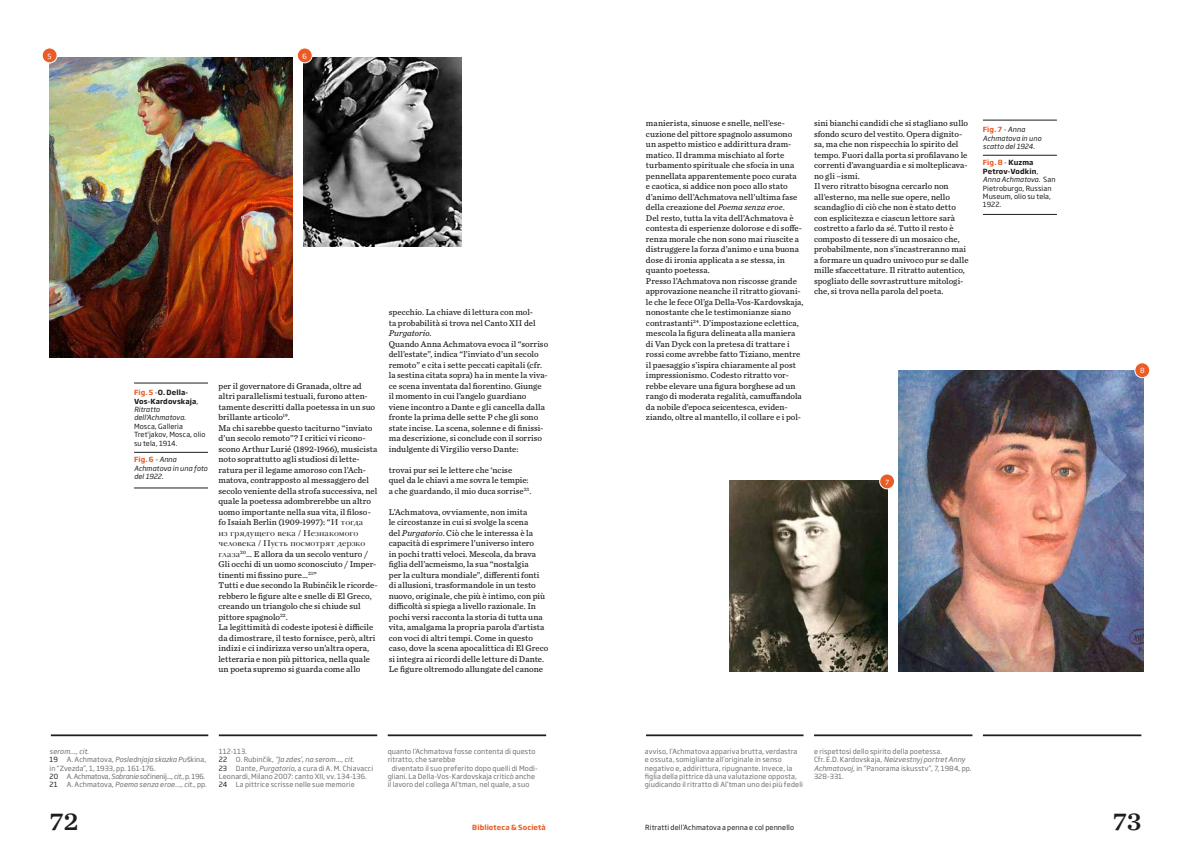
<style>
.page{position:relative;width:1191px;height:856px;background:#fff}
.page>*{position:absolute;margin:0;border:0;box-sizing:border-box;transform-origin:0 0}
.t1{font:26.25px "Chronicle Text G1 Semi";color:#1d1d1b}
.t2{font:8.75px/10.5px "Chronicle Text G4";letter-spacing:.005em;color:#1d1d1b}
.t3{font:8.75px/10.5px "Baskerville Cyr LT Std Upright";color:#1d1d1b}
.t4{font:7px/8.4px "Soho Gothic Pro";letter-spacing:.015em;color:#706f6f}
.t5{font:7px/8.4px "Soho Gothic Pro";letter-spacing:.015em;color:#1d1d1b}
.t6{font:7px/8.4px "Soho Gothic Pro";letter-spacing:-.01em;color:#706f6f}
.t7{font:italic 7px/8.4px "Soho Gothic Pro";letter-spacing:.01em;color:#706f6f}
.t8{font:italic 7px/8.4px "Soho Gothic Pro";letter-spacing:.01em;color:#1d1d1b}
.t9{font:700 7px "Soho Gothic Pro";letter-spacing:.015em;color:#eb5b25}
.t10{font:7px "Soho Gothic Pro";color:#fff}
.s1{font-weight:700;color:#eb5b25}
.s2{font-weight:700}
.s3{font-style:italic}
.s4{font-weight:700;font-style:normal;color:#eb5b25}
.s5{font-family:"Baskerville Cyr LT Std Upright"}
.s6{font-style:normal}
.s7{font-style:normal;color:#1d1d1b}
.s8{color:#1d1d1b}
</style>
<div class="page">
<img style="left:50px;top:57px;width:242px;height:300px">
<img style="left:303px;top:57px;width:158px;height:189px">
<hr style="left:51px;top:734px;width:157px;height:2px;background:#1d1d1b">
<hr style="left:219px;top:734px;width:158px;height:2px;background:#1d1d1b">
<hr style="left:388px;top:734px;width:158px;height:2px;background:#1d1d1b">
<hr style="left:646px;top:734px;width:157px;height:2px;background:#1d1d1b">
<hr style="left:814px;top:734px;width:158px;height:2px;background:#1d1d1b">
<hr style="left:983px;top:734px;width:158px;height:2px;background:#1d1d1b">
<img style="left:729px;top:480px;width:159px;height:192px">
<img style="left:898px;top:370px;width:245px;height:302px">
<div style="left:42px;top:48px;width:15px;height:15px;background:#eb5b25;border-radius:50%"></div>
<div style="left:42px;top:48px;width:15px;height:15px;border:1px solid #fff;border-radius:50%"></div>
<div style="left:297px;top:48px;width:15px;height:15px;background:#eb5b25;border-radius:50%"></div>
<div style="left:297px;top:48px;width:16px;height:15px;border:1px solid #fff;border-radius:50%"></div>
<div style="left:879px;top:474px;width:15px;height:15px;background:#eb5b25;border-radius:50%"></div>
<div style="left:879px;top:473px;width:16px;height:16px;border:1px solid #fff;border-radius:50%"></div>
<div style="left:1134px;top:363px;width:15px;height:15px;background:#eb5b25;border-radius:50%"></div>
<div style="left:1134px;top:362px;width:16px;height:16px;border:1px solid #fff;border-radius:50%"></div>
<hr style="left:134px;top:382px;width:74px;height:1px;background:#1d1d1b">
<hr style="left:134px;top:487px;width:74px;height:1px;background:#1d1d1b">
<hr style="left:134px;top:452px;width:74px;height:1px;background:#1d1d1b">
<hr style="left:983px;top:120px;width:74px;height:1px;background:#1d1d1b">
<hr style="left:983px;top:214px;width:74px;height:1px;background:#1d1d1b">
<hr style="left:983px;top:155px;width:74px;height:1px;background:#1d1d1b">
<p class="t10" style="left:48px;top:51px;width:6px">5</p>
<p class="t10" style="left:302px;top:51px;width:6px">6</p>
<p class="t5" style="left:134px;top:388px;width:73px"><span class="s1">Fig. 5</span> -<span class="s2">O. Della-<br>Vos-Kardovskaja</span>,<br><span class="s3">Ritratto dell'Achmatova</span>.<br>Mosca, Galleria<br>Tret'jakov, Mosca, olio su tela, 1914.</p>
<p class="t8" style="left:134px;top:455px;width:75px"><span class="s4">Fig. 6</span> - Anna<br>Achmatova in una foto del 1922.</p>
<p class="t2" style="left:218px;top:380px;width:160px">per il governatore di Granada, oltre ad altri parallelismi testuali, furono atten&shy;tamente descritti dalla poetessa in un suo brillante articolo<sup>19</sup>.<br>Ma chi sarebbe questo taciturno “inviato d’un secolo remoto”? I critici vi ricono&shy;scono Arthur Lurié (1892-1966), musicista noto soprattutto agli studiosi di lette&shy;ratura per il legame amoroso con l’Ach&shy;matova, contrapposto al messaggero del secolo veniente della strofa successiva, nel quale la poetessa adombrerebbe un altro uomo importante nella sua vita, il filoso&shy;fo Isaiah Berlin (1909-1997): “<span class="s5">И тогда</span></p>
<p class="t3" style="left:218px;top:528px;width:148px">из грядущего века / Незнакомого человека / Пусть посмотрят дерзко</p>
<p class="t2" style="left:218px;top:548px;width:161px"><span class="s5">глаза</span><sup>20</sup>… E allora da un secolo venturo / Gli occhi di un uomo sconosciuto / Imper&shy;tinenti mi fissino pure…<sup>21</sup>”<br>Tutti e due secondo la Rubinčik le ricorde&shy;rebbero le figure alte e snelle di El Greco, creando un triangolo che si chiude sul pittore spagnolo<sup>22</sup>.<br>La legittimità di codeste ipotesi è difficile da dimostrare, il testo fornisce, però, altri indizi e ci indirizza verso un’altra opera, letteraria e non più pittorica, nella quale un poeta supremo si guarda come allo</p>
<p class="t2" style="left:389px;top:306px;width:161px">specchio. La chiave di lettura con mol-<br>ta probabilità si trova nel Canto XII del <span class="s3">Purgatorio</span>.<br>Quando Anna Achmatova evoca il “sorriso dell’estate”, indica “l’inviato d’un secolo remoto” e cita i sette peccati capitali (cfr. la sestina citata sopra) ha in mente la viva&shy;ce scena inventata dal fiorentino. Giunge il momento in cui l’angelo guardiano viene incontro a Dante e gli cancella dalla fronte la prima delle sette P che gli sono state incise. La scena, solenne e di finissi&shy;ma descrizione, si conclude con il sorriso indulgente di Virgilio verso Dante:</p>
<p class="t2" style="left:389px;top:464px;width:144px">trovai pur sei le lettere che ‘ncise<br>quel da le chiavi a me sovra le tempie: a che guardando, il mio duca sorrise<sup>23</sup>.</p>
<p class="t2" style="left:389px;top:506px;width:161px">L’Achmatova, ovviamente, non imita<br>le circostanze in cui si svolge la scena<br>del <span class="s3">Purgatorio</span>. Ciò che le interessa è la capacità di esprimere l’universo intero<br>in pochi tratti veloci. Mescola, da brava figlia dell’acmeismo, la sua “nostalgia<br>per la cultura mondiale”, differenti fonti di allusioni, trasformandole in un testo nuovo, originale, che più è intimo, con più difficoltà si spiega a livello razionale. In pochi versi racconta la storia di tutta una vita, amalgama la propria parola d’artista con voci di altri tempi. Come in questo caso, dove la scena apocalittica di El Greco si integra ai ricordi delle letture di Dante.<br>Le figure oltremodo allungate del canone</p>
<p class="t7" style="left:50px;top:746px;width:41px">serom…, cit<span class="s6">.<br></span><span class="s7">19</span></p>
<p class="t6" style="left:50px;top:755px;width:158px;text-indent:17px">A. Achmatova, <span class="s3">Poslednjaja skazka Pu</span>škina<span class="s3">, </span>in “Zvezda”, 1, 1933, pp. 161-176.<br><span class="s8">20</span> A. Achmatova, <span class="s3">Sobranie so</span>činenij<span class="s3">..</span>., <span class="s3">cit.,</span> p. 196.<br><span class="s8">21</span></p>
<p class="t7" style="left:67px;top:780px;width:142px"><span class="s6">A. Achmatova,</span> Poema senza eroe…, cit., <span class="s6">pp.</span></p>
<p class="t4" style="left:219px;top:746px;width:30px">112-113.</p>
<p class="t5" style="left:219px;top:755px;width:10px">22</p>
<p class="t7" style="left:236px;top:755px;width:120px"><span class="s6">O. Rubinčik,</span> “Ja zdes’, na serom…, cit<span class="s6">.</span></p>
<p class="t5" style="left:219px;top:763px;width:10px">23</p>
<p class="t4" style="left:219px;top:763px;width:156px;text-indent:17px">Dante, <span class="s3">Purgatorio</span>, a cura di A. M. Chiavacci<br>Leonardi, Milano 2007: canto XII, vv. 134-136.<br><span class="s8">24</span> La pittrice scrisse nelle sue memorie</p>
<p class="t4" style="left:388px;top:746px;width:149px">quanto l’Achmatova fosse contenta di questo</p>
<p class="t4" style="left:388px;top:755px;width:69px">ritratto, che sarebbe</p>
<p class="t4" style="left:392px;top:763px;width:148px">diventato il suo preferito dopo quelli di Modi-</p>
<p class="t4" style="left:388px;top:772px;width:149px">gliani. La Della-Vos-Kardovskaja criticò anche</p>
<p class="t4" style="left:388px;top:780px;width:143px">il lavoro del collega Al’tman, nel quale, a suo</p>
<p class="t2" style="left:646px;top:117px;width:159px">manierista, sinuose e snelle, nell’ese&shy;cuzione del pittore spagnolo assumono un aspetto mistico e addirittura dram&shy;matico. Il dramma mischiato al forte turbamento spirituale che sfocia in una pennellata apparentemente poco curata<br>e caotica, si addice non poco allo stato d’animo dell’Achmatova nell’ultima fase della creazione del <span class="s3">Poema senza eroe</span>.<br>Del resto, tutta la vita dell’Achmatova è contesta di esperienze dolorose e di soffe&shy;renza morale che non sono mai riuscite a distruggere la forza d’animo e una buona dose di ironia applicata a se stessa, in quanto poetessa.<br>Presso l’Achmatova non riscosse grande approvazione neanche il ritratto giovani&shy;le che le fece Ol’ga Della-Vos-Kardovskaja, nonostante che le testimonianze siano contrastanti<sup>24</sup>. D’impostazione eclettica, mescola la figura delineata alla maniera di Van Dyck con la pretesa di trattare i rossi come avrebbe fatto Tiziano, mentre il paesaggio s’ispira chiaramente al post impressionismo. Codesto ritratto vor&shy;rebbe elevare una figura borghese ad un rango di moderata regalità, camuffandola da nobile d’epoca seicentesca, eviden&shy;ziando, oltre al mantello, il collare e i pol-</p>
<p class="t2" style="left:814px;top:117px;width:156px">sini bianchi candidi che si stagliano sullo sfondo scuro del vestito. Opera dignito&shy;sa, ma che non rispecchia lo spirito del tempo. Fuori dalla porta si profilavano le correnti d’avanguardia e si molteplicava&shy;no gli –ismi.<br>Il vero ritratto bisogna cercarlo non all’esterno, ma nelle sue opere, nello scandaglio di ciò che non è stato detto con esplicitezza e ciascun lettore sarà costretto a farlo da sé. Tutto il resto è composto di tessere di un mosaico che, probabilmente, non s’incastreranno mai a formare un quadro univoco pur se dalle mille sfaccettature. Il ritratto autentico, spogliato delle sovrastrutture mitologi&shy;che, si trova nella parola del poeta.</p>
<p class="t8" style="left:983px;top:125px;width:60px"><span class="s4">Fig. 7</span> <span class="s6">-</span> Anna<br>Achmatova in uno scatto del 1924.</p>
<p class="t5" style="left:983px;top:158px;width:74px"><span class="s1">Fig. 8</span> - <span class="s2">Kuzma<br>Petrov-Vodkin</span>,<br><span class="s3">Anna Achmatova</span>. San<br>Pietroburgo, Russian<br>Museum, olio su tela,<br>1922.</p>
<p class="t10" style="left:885px;top:477px;width:6px">7</p>
<p class="t10" style="left:1140px;top:365px;width:6px">8</p>
<p class="t4" style="left:645px;top:746px;width:160px">avviso, l’Achmatova appariva brutta, verdastra e ossuta, somigliante all’originale in senso negativo e, addirittura, ripugnante. Invece, la figlia della pittrice dà una valutazione opposta, giudicando il ritratto di Al’tman uno dei più fedeli</p>
<p class="t4" style="left:814px;top:746px;width:159px">e rispettosi dello spirito della poetessa.<br>Cfr. E.D. Kardovskaja, <span class="s3">Neizvestnyj portret Anny Achmatovoj,</span> in “Panorama iskusstv”, 7, 1984, pp.<br>328-331.</p>
<h1 class="t1" style="left:50px;top:800px;width:30px">72</h1>
<p class="t9" style="left:472px;top:821px;width:75px">Biblioteca &amp; Società</p>
<h1 class="t1" style="left:1112px;top:800px;width:30px">73</h1>
<p class="t5" style="left:645px;top:822px;width:150px">Ritratti dell’Achmatova a penna e col pennello</p>
</div>
